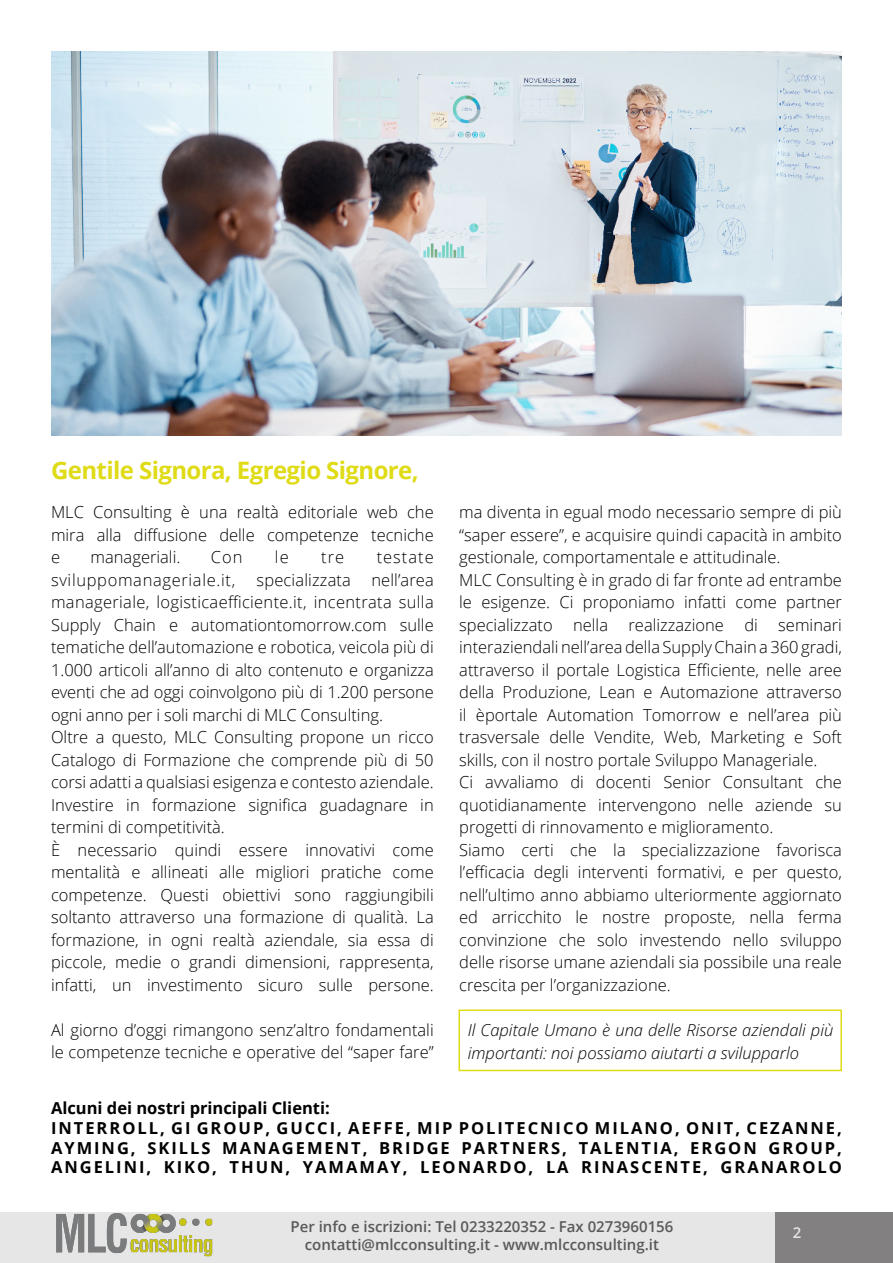
<style>
.page{position:relative;width:893px;height:1263px;background:#fff}
.page>*{position:absolute;margin:0;border:0;box-sizing:border-box;transform-origin:0 0}
.t1{font:700 24px "Open Sans";letter-spacing:-.025em;color:#dfdb17}
.testo_intro{font:300 16.5px/22.5px "Open Sans";color:#000;text-align:justify}
.t2{font:700 16.5px/19.8px "Open Sans";letter-spacing:.12em;color:#000;text-align:justify}
.testo_intro-2{font:italic 300 16.5px/22.5px "Open Sans";color:#000}
.t3{font:700 16.5px "Open Sans";color:#000}
.testo_intro-3{font:300 16.5px "Open Sans";letter-spacing:.04em;color:#000}
.testo_intro-4{font:300 16.5px "Open Sans";letter-spacing:.06em;color:#000}
.t4{font:600 15px/18px "Open Sans";color:#646363;text-align:center}
.t5{font:600 15px "Open Sans";color:#fff}
</style>
<div class="page">
<svg style="left:0;top:1212px;width:893px;height:51px;background:#d2d2cf"></svg>
<div style="left:458px;top:1009px;width:384px;height:62px;border:2px solid #dfdb17"></div>
<img style="left:51px;top:51px;width:791px;height:385px">
<p class="t1" style="left:51px;top:453px;width:369px">Gentile Signora, Egregio Signore,</p>
<p class="testo_intro" style="left:51px;top:501px;width:384px">MLC Consulting è una realtà editoriale web che mira alla diffusione delle competenze tecniche e</p>
<p class="testo_intro" style="left:91px;top:546px;width:91px">manageriali.</p>
<p class="testo_intro" style="left:211px;top:546px;width:33px">Con</p>
<p class="testo_intro" style="left:275px;top:546px;width:15px">le</p>
<p class="testo_intro" style="left:321px;top:546px;width:24px">tre</p>
<p class="testo_intro-4" style="left:377px;top:546px;width:59px">testate</p>
<p class="testo_intro-3" style="left:51px;top:568px;width:186px">sviluppomanageriale.it,</p>
<p class="testo_intro" style="left:51px;top:568px;width:384px;text-indent:205px">specializzata nell’area manageriale, logisticaefficiente.it, incentrata sulla Supply Chain e automationtomorrow.com sulle tematiche dell’automazione e robotica, veicola più di 1.000 articoli all’anno di alto contenuto e organizza eventi che ad oggi coinvolgono più di 1.200 persone ogni anno per i soli marchi di MLC Consulting.</p>
<p class="testo_intro" style="left:51px;top:726px;width:384px">Oltre a questo, MLC Consulting propone un ricco Catalogo di Formazione che comprende più di 50 corsi adatti a qualsiasi esigenza e contesto aziendale.<br>Investire in formazione significa guadagnare in termini di competitività.</p>
<p class="testo_intro" style="left:51px;top:838px;width:384px">È necessario quindi essere innovativi come mentalità e allineati alle migliori pratiche come competenze. Questi obiettivi sono raggiungibili soltanto attraverso una formazione di qualità. La formazione, in ogni realtà aziendale, sia essa di piccole, medie o grandi dimensioni, rappresenta, infatti, un investimento sicuro sulle persone.</p>
<p class="testo_intro" style="left:51px;top:1018px;width:384px">Al giorno d’oggi rimangono senz’altro fondamentali le competenze tecniche e operative del “saper fare”</p>
<p class="testo_intro" style="left:459px;top:501px;width:384px">ma diventa in egual modo necessario sempre di più “saper essere”, e acquisire quindi capacità in ambito gestionale, comportamentale e attitudinale.</p>
<p class="testo_intro" style="left:459px;top:568px;width:384px">MLC Consulting è in grado di far fronte ad entrambe le esigenze. Ci proponiamo infatti come partner specializzato nella realizzazione di seminari interaziendali nell’area della Supply Chain a 360 gradi, attraverso il portale Logistica Efficiente, nelle aree della Produzione, Lean e Automazione attraverso il èportale Automation Tomorrow e nell’area più trasversale delle Vendite, Web, Marketing e Soft skills, con il nostro portale Sviluppo Manageriale.</p>
<p class="testo_intro" style="left:459px;top:771px;width:384px">Ci avvaliamo di docenti Senior Consultant che quotidianamente intervengono nelle aziende su progetti di rinnovamento e miglioramento.</p>
<p class="testo_intro" style="left:459px;top:838px;width:384px">Siamo certi che la specializzazione favorisca l’efficacia degli interventi formativi, e per questo, nell’ultimo anno abbiamo ulteriormente aggiornato ed arricchito le nostre proposte, nella ferma convinzione che solo investendo nello sviluppo delle risorse umane aziendali sia possibile una reale crescita per l’organizzazione.</p>
<p class="testo_intro-2" style="left:468px;top:1018px;width:367px">Il Capitale Umano è una delle Risorse aziendali più importanti: noi possiamo aiutarti a svilupparlo</p>
<p class="t3" style="left:51px;top:1096px;width:280px">Alcuni dei nostri principali Clienti:</p>
<p class="t2" style="left:51px;top:1117px;width:792px">INTERROLL, GI GROUP, GUCCI, AEFFE, MIP POLITECNICO MILANO, ONIT, CEZANNE, AYMING, SKILLS MANAGEMENT, BRIDGE PARTNERS, TALENTIA, ERGON GROUP, ANGELINI, KIKO, THUN, YAMAMAY, LEONARDO, LA RINASCENTE, GRANAROLO</p>
<p class="t4" style="left:291px;top:1217px;width:384px">Per info e iscrizioni: Tel 0233220352 - Fax 0273960156 contatti@mlcconsulting.it - www.mlcconsulting.it</p>
<p class="t5" style="left:793px;top:1222px;width:10px">2</p>
</div>
